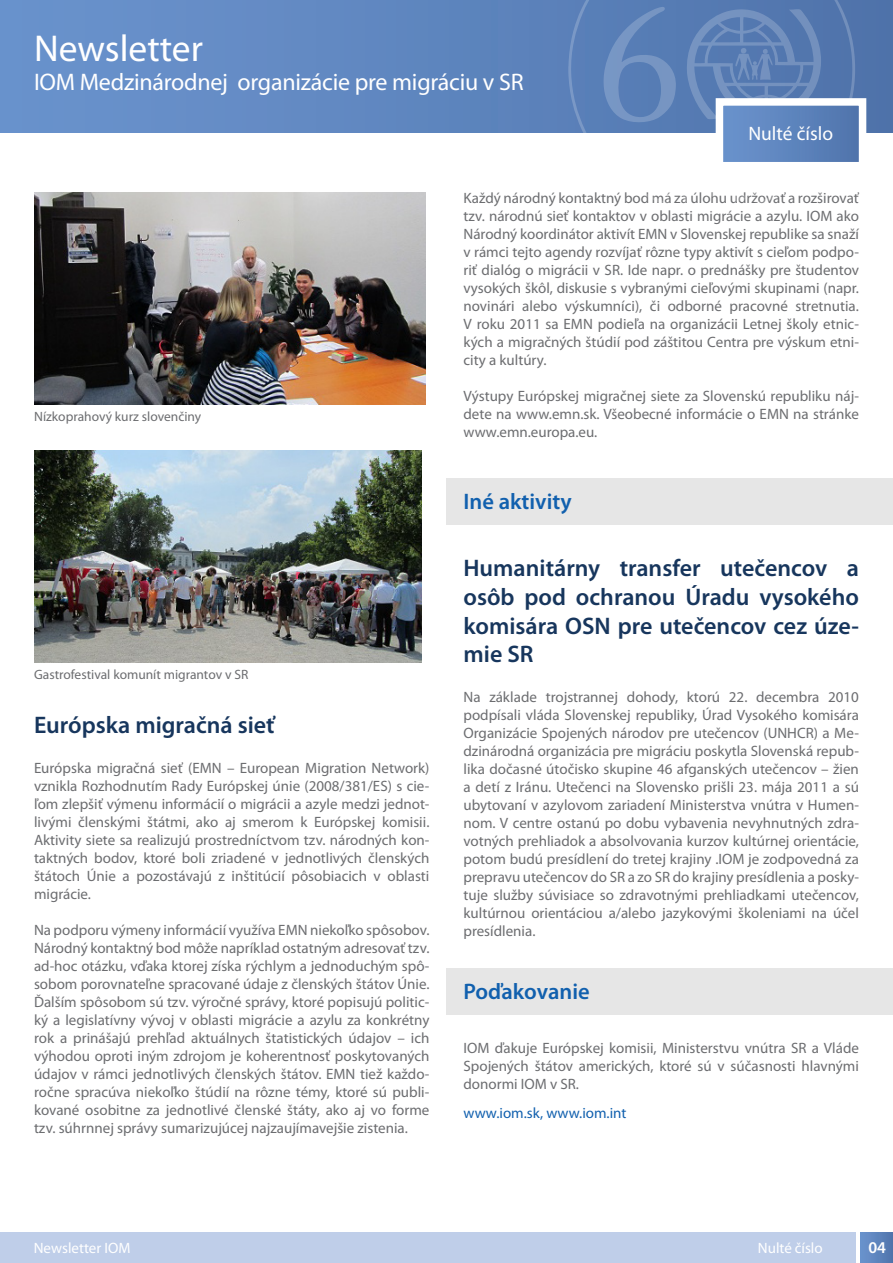
<style>
.page{position:relative;width:893px;height:1263px;background:#fff}
.page>*{position:absolute;margin:0;border:0;box-sizing:border-box;transform-origin:0 0}
.t1{font:37.5px "Myriad Pro";color:#fff}
.t2{font:600 24px/28.8px "Myriad Pro";color:#17365d;text-align:justify}
.t3{font:24px "Myriad Pro";letter-spacing:-.01em;color:#fff}
.t4{font:600 22.5px "Myriad Pro";color:#1160ae}
.t5{font:19.5px "Myriad Pro";color:#fff}
.t6{font:600 16.5px "Myriad Pro";color:#fff}
.t7{font:15px/18px "Myriad Pro";color:#6c6d70;text-align:justify}
.t8{font:15px "Myriad Pro";color:#fff}
.t9{font:15px "Myriad Pro";color:#1160ae}
.t10{font:13.5px "Myriad Pro";color:#6c6d70}
</style>
<div class="page">
<svg style="left:860px;top:1232px;width:33px;height:31px"></svg>
<div style="left:0;top:1232px;width:855px;height:31px;background:#bfcee9"></div>
<div style="left:446px;top:968px;width:447px;height:47px;background:#e6e6e6"></div>
<div style="left:446px;top:478px;width:447px;height:47px;background:#e6e6e6"></div>
<img style="left:34px;top:192px;width:391px;height:213px">
<img style="left:34px;top:450px;width:387px;height:213px">
<div style="left:0;top:0;width:893px;height:133px;background:#638ac3"></div>
<svg style="left:574px;top:0;width:296px;height:162px"></svg>
<h1 class="t1" style="left:34px;top:25px;width:170px">Newsletter</h1>
<h2 class="t3" style="left:34px;top:67px;width:491px">IOM Medzinárodnej organizácie pre migráciu v SR</h2>
<h3 class="t5" style="left:748px;top:122px;width:86px">Nulté číslo</h3>
<p class="t10" style="left:34px;top:408px;width:169px">Nízkoprahový kurz slovenčiny</p>
<p class="t10" style="left:34px;top:666px;width:216px">Gastrofestival komunít migrantov v SR</p>
<h2 class="t2" style="left:34px;top:710px;width:242px">Európska migračná sieť</h2>
<p class="t7" style="left:34px;top:759px;width:397px">Európska migračná sieť (EMN – European Migration Network) vznikla Rozhodnutím Rady Európskej únie (2008/381/ES) s cie&shy;ľom zlepšiť výmenu informácií o migrácii a azyle medzi jednot&shy;livými členskými štátmi, ako aj smerom k Európskej komisii.<br>Aktivity siete sa realizujú prostredníctvom tzv. národných kon&shy;taktných bodov, ktoré boli zriadené v jednotlivých členských štátoch Únie a pozostávajú z inštitúcií pôsobiacich v oblasti migrácie.</p>
<p class="t7" style="left:34px;top:921px;width:397px">Na podporu výmeny informácií využíva EMN niekoľko spôsobov.<br>Národný kontaktný bod môže napríklad ostatným adresovať tzv. ad-hoc otázku, vďaka ktorej získa rýchlym a jednoduchým spô&shy;sobom porovnateľne spracované údaje z členských štátov Únie.<br>Ďalším spôsobom sú tzv. výročné správy, ktoré popisujú politic&shy;ký a legislatívny vývoj v oblasti migrácie a azylu za konkrétny rok a prinášajú prehľad aktuálnych štatistických údajov – ich výhodou oproti iným zdrojom je koherentnosť poskytovaných údajov v rámci jednotlivých členských štátov. EMN tiež každo&shy;ročne spracúva niekoľko štúdií na rôzne témy, ktoré sú publi&shy;kované osobitne za jednotlivé členské štáty, ako aj vo forme tzv. súhrnnej správy sumarizujúcej najzaujímavejšie zistenia.</p>
<p class="t7" style="left:463px;top:189px;width:397px">Každý národný kontaktný bod má za úlohu udržovať a rozširovať tzv. národnú sieť kontaktov v oblasti migrácie a azylu. IOM ako Národný koordinátor aktivít EMN v Slovenskej republike sa snaží v rámci tejto agendy rozvíjať rôzne typy aktivít s cieľom podpo&shy;riť dialóg o migrácii v SR. Ide napr. o prednášky pre študentov vysokých škôl, diskusie s vybranými cieľovými skupinami (napr. novinári alebo výskumníci), či odborné pracovné stretnutia.<br>V roku 2011 sa EMN podieľa na organizácii Letnej školy etnic&shy;kých a migračných štúdií pod záštitou Centra pre výskum etni&shy;city a kultúry.</p>
<p class="t7" style="left:463px;top:387px;width:397px">Výstupy Európskej migračnej siete za Slovenskú republiku náj&shy;dete na www.emn.sk. Všeobecné informácie o EMN na stránke www.emn.europa.eu.</p>
<h3 class="t4" style="left:463px;top:487px;width:110px">Iné aktivity</h3>
<h2 class="t2" style="left:463px;top:553px;width:397px">Humanitárny transfer utečencov a osôb pod ochranou Úradu vysokého komisára OSN pre utečencov cez úze&shy;mie SR</h2>
<p class="t7" style="left:463px;top:688px;width:397px">Na základe trojstrannej dohody, ktorú 22. decembra 2010 podpísali vláda Slovenskej republiky, Úrad Vysokého komisára Organizácie Spojených národov pre utečencov (UNHCR) a Me&shy;dzinárodná organizácia pre migráciu poskytla Slovenská repub&shy;lika dočasné útočisko skupine 46 afganských utečencov – žien a detí z Iránu. Utečenci na Slovensko prišli 23. mája 2011 a sú ubytovaní v azylovom zariadení Ministerstva vnútra v Humen&shy;nom. V centre ostanú po dobu vybavenia nevyhnutných zdra&shy;votných prehliadok a absolvovania kurzov kultúrnej orientácie, potom budú presídlení do tretej krajiny .IOM je zodpovedná za prepravu utečencov do SR a zo SR do krajiny presídlenia a posky&shy;tuje služby súvisiace so zdravotnými prehliadkami utečencov, kultúrnou orientáciou a/alebo jazykovými školeniami na účel presídlenia.</p>
<h3 class="t4" style="left:463px;top:977px;width:128px">Poďakovanie</h3>
<p class="t7" style="left:463px;top:1039px;width:397px">IOM ďakuje Európskej komisii, Ministerstvu vnútra SR a Vláde Spojených štátov amerických, ktoré sú v súčasnosti hlavnými donormi IOM v SR.</p>
<p class="t9" style="left:463px;top:1103px;width:164px">www.iom.sk, www.iom.int</p>
<p class="t8" style="left:34px;top:1239px;width:98px">Newsletter IOM</p>
<p class="t8" style="left:758px;top:1239px;width:66px">Nulté číslo</p>
<p class="t6" style="left:868px;top:1237px;width:19px">04</p>
</div>
